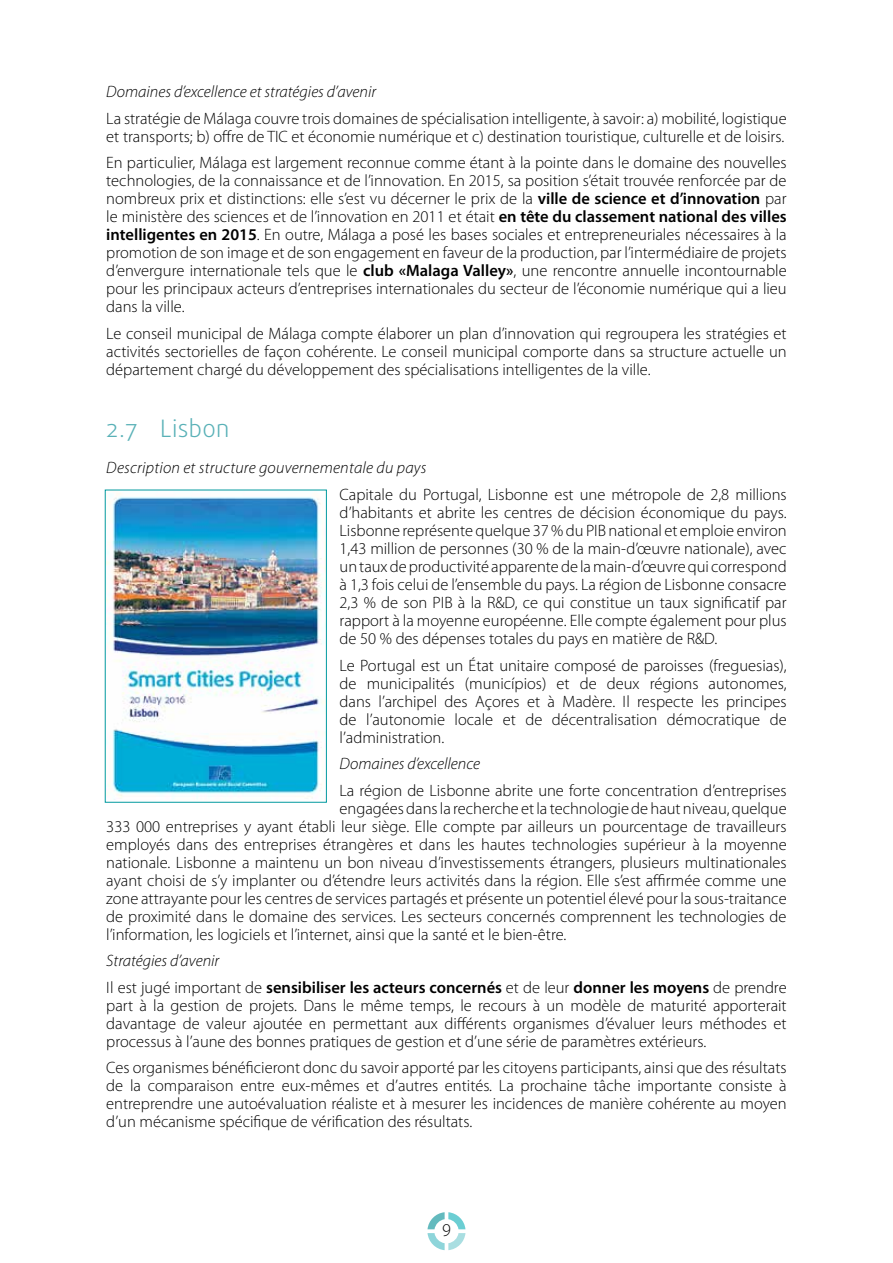
<style>
.page{position:relative;width:893px;height:1263px;background:#fff}
.page>*{position:absolute;margin:0;border:0;box-sizing:border-box;transform-origin:0 0}
.t1{font:300 24px "Daxline Pro";letter-spacing:.015em;color:#59b1b7}
.t2{font:300 18px "Myriad Pro";color:#000}
.t3{font:300 16.5px/18px "Myriad Pro";color:#000;text-align:justify}
.t4{font:italic 300 16.5px "Myriad Pro";color:#000}
.t5{font:600 16.5px/26.5px "Myriad Pro";color:#000}
.s1{font-weight:600}
.s2{font-weight:300;font-style:italic}
.s3{font-weight:300}
</style>
<div class="page">
<svg style="left:427px;top:1212px;width:38px;height:38px"></svg>
<img style="left:107px;top:493px;width:218px;height:307px">
<p class="t4" style="left:106px;top:83px;width:271px">Domaines d’excellence et stratégies d’avenir</p>
<p class="t3" style="left:106px;top:110px;width:682px">La stratégie de Málaga couvre trois domaines de spécialisation intelligente, à savoir: a) mobilité, logistique et transports; b) offre de TIC et économie numérique et c) destination touristique, culturelle et de loisirs.</p>
<p class="t3" style="left:106px;top:154px;width:682px">En particulier, Málaga est largement reconnue comme étant à la pointe dans le domaine des nouvelles technologies, de la connaissance et de l’innovation. En 2015, sa position s’était trouvée renforcée par de nombreux prix et distinctions: elle s’est vu décerner le prix de la <span class="s1">ville de science et d’innovation</span> par le ministère des sciences et de l’innovation en 2011 et était <span class="s1">en tête du classement national des villes intelligentes en 2015</span>. En outre, Málaga a posé les bases sociales et entrepreneuriales nécessaires à la promotion de son image et de son engagement en faveur de la production, par l’intermédiaire de projets d’envergure internationale tels que le <span class="s1">club «Malaga Valley»</span>, une rencontre annuelle incontournable pour les principaux acteurs d’entreprises internationales du secteur de l’économie numérique qui a lieu dans la ville.</p>
<p class="t3" style="left:106px;top:325px;width:682px">Le conseil municipal de Málaga compte élaborer un plan d’innovation qui regroupera les stratégies et activités sectorielles de façon cohérente. Le conseil municipal comporte dans sa structure actuelle un département chargé du développement des spécialisations intelligentes de la ville.</p>
<h1 class="t1" style="left:106px;top:413px;width:125px">2.7 Lisbon</h1>
<p class="t4" style="left:106px;top:459px;width:322px">Description et structure gouvernementale du pays</p>
<p class="t3" style="left:340px;top:486px;width:449px">Capitale du Portugal, Lisbonne est une métropole de 2,8 millions d’habitants et abrite les centres de décision économique du pays.<br>Lisbonne représente quelque 37 % du PIB national et emploie environ 1,43 million de personnes (30 % de la main-d’œuvre nationale), avec un taux de productivité apparente de la main-d’œuvre qui correspond à 1,3 fois celui de l’ensemble du pays. La région de Lisbonne consacre 2,3 % de son PIB à la R&amp;D, ce qui constitue un taux significatif par rapport à la moyenne européenne. Elle compte également pour plus de 50 % des dépenses totales du pays en matière de R&amp;D.</p>
<p class="t3" style="left:340px;top:656px;width:449px">Le Portugal est un État unitaire composé de paroisses (freguesias), de municipalités (municípios) et de deux régions autonomes, dans l’archipel des Açores et à Madère. Il respecte les principes de l’autonomie locale et de décentralisation démocratique de l’administration.</p>
<p class="t4" style="left:340px;top:755px;width:142px">Domaines d’excellence</p>
<p class="t3" style="left:340px;top:781px;width:449px">La région de Lisbonne abrite une forte concentration d’entreprises</p>
<p class="t3" style="left:340px;top:799px;width:449px">engagées dans la recherche et la technologie de haut niveau, quelque</p>
<p class="t3" style="left:106px;top:817px;width:682px">333 000 entreprises y ayant établi leur siège. Elle compte par ailleurs un pourcentage de travailleurs</p>
<p class="t3" style="left:106px;top:835px;width:682px">employés dans des entreprises étrangères et dans les hautes technologies supérieur à la moyenne</p>
<p class="t3" style="left:106px;top:853px;width:682px">nationale. Lisbonne a maintenu un bon niveau d’investissements étrangers, plusieurs multinationales</p>
<p class="t3" style="left:106px;top:871px;width:682px">ayant choisi de s’y implanter ou d’étendre leurs activités dans la région. Elle s’est affirmée comme une</p>
<p class="t3" style="left:106px;top:889px;width:682px">zone attrayante pour les centres de services partagés et présente un potentiel élevé pour la sous-traitance</p>
<p class="t3" style="left:106px;top:907px;width:682px">de proximité dans le domaine des services. Les secteurs concernés comprennent les technologies de</p>
<p class="t3" style="left:106px;top:925px;width:462px">l’information, les logiciels et l’internet, ainsi que la santé et le bien-être.</p>
<p class="t5" style="left:106px;top:947px;width:682px"><span class="s2">Stratégies d’avenir<br></span><span class="s3">Il est jugé important de</span> sensibiliser les acteurs concernés <span class="s3">et de leur</span> donner les moyens <span class="s3">de prendre</span></p>
<p class="t3" style="left:106px;top:996px;width:682px">part à la gestion de projets. Dans le même temps, le recours à un modèle de maturité apporterait davantage de valeur ajoutée en permettant aux différents organismes d’évaluer leurs méthodes et processus à l’aune des bonnes pratiques de gestion et d’une série de paramètres extérieurs.</p>
<p class="t3" style="left:106px;top:1059px;width:682px">Ces organismes bénéficieront donc du savoir apporté par les citoyens participants, ainsi que des résultats de la comparaison entre eux-mêmes et d’autres entités. La prochaine tâche importante consiste à entreprendre une autoévaluation réaliste et à mesurer les incidences de manière cohérente au moyen d’un mécanisme spécifique de vérification des résultats.</p>
<p class="t2" style="left:442px;top:1220px;width:10px">9</p>
</div>
